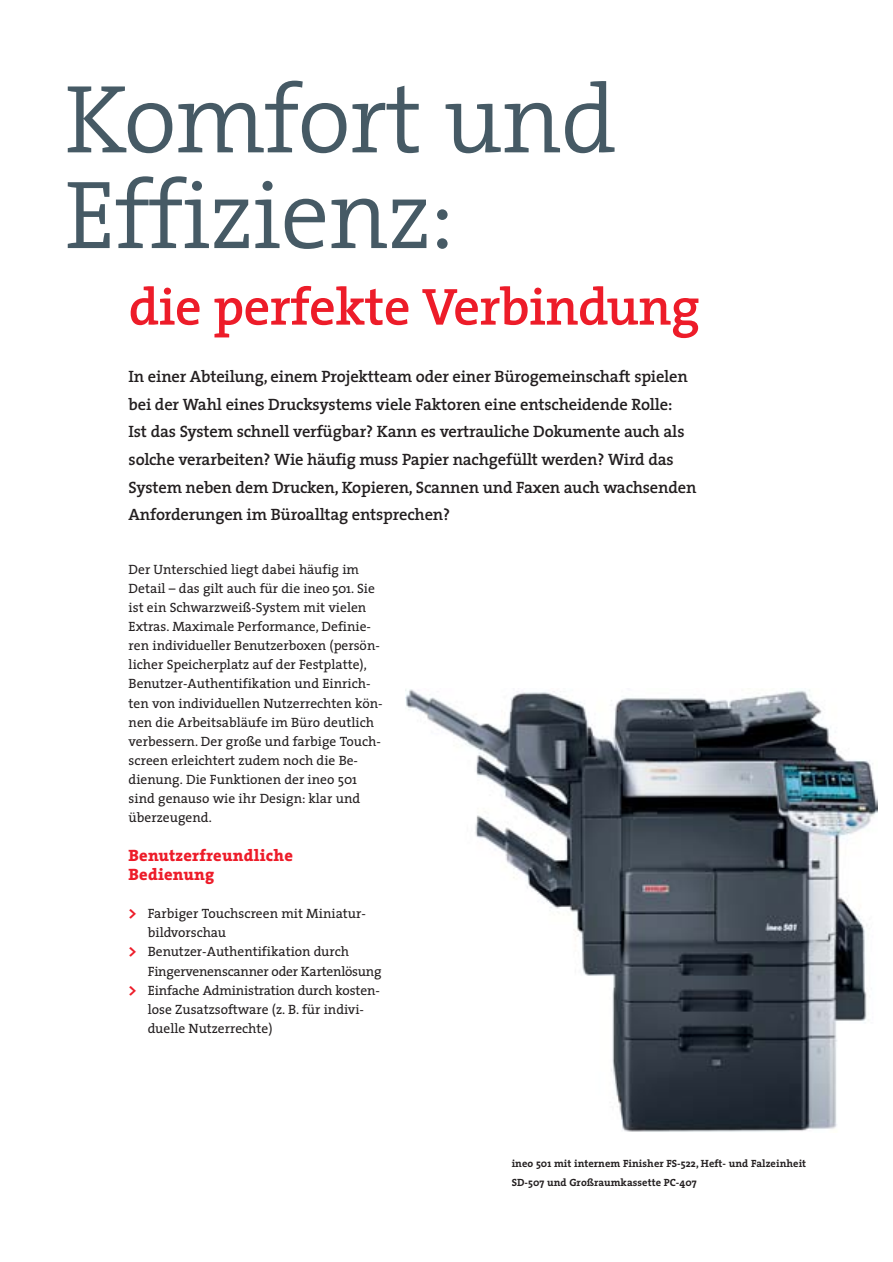
<style>
.page{position:relative;width:893px;height:1262px;background:#fff}
.page>*{position:absolute;margin:0;border:0;box-sizing:border-box;transform-origin:0 0}
.t1{font:300 97.5px/95.7px "The Serif";letter-spacing:-.01em;color:#465a65}
.t2{font:600 52.5px "The Serif";letter-spacing:-.01em;color:#ed1c29}
.t3{font:600 16.5px/27.6px "The Serif";letter-spacing:-.01em;color:#231f20}
.t4{font:800 16.5px/19.2px "The Serif";letter-spacing:.01em;color:#ed1c29}
.t5{font:13.5px/19.2px "The Serif";color:#231f20}
.t6{font:13.5px "The Serif";letter-spacing:-.02em;color:#231f20}
.t7{font:700 10.5px/19.2px "The Serif";letter-spacing:.005em;color:#231f20}
.s1{font-weight:700;font-size:16.5px;color:#ed1c29}
</style>
<div class="page">
<svg style="left:405px;top:689px;width:473px;height:443px"></svg>
<h1 class="t1" style="left:65px;top:81px;width:553px">Komfort und<br>Effizienz:</h1>
<h2 class="t2" style="left:129px;top:286px;width:572px">die perfekte Verbindung</h2>
<p class="t3" style="left:129px;top:364px;width:569px">In einer Abteilung, einem Projektteam oder einer Bürogemeinschaft spielen bei der Wahl eines Drucksystems viele Faktoren eine entscheidende Rolle:<br>Ist das System schnell verfügbar? Kann es vertrauliche Dokumente auch als solche verarbeiten? Wie häufig muss Papier nachgefüllt werden? Wird das System neben dem Drucken, Kopieren, Scannen und Faxen auch wachsenden Anforderungen im Büroalltag entsprechen?</p>
<p class="t5" style="left:129px;top:560px;width:255px">Der Unterschied liegt dabei häufig im Detail – das gilt auch für die ineo 501. Sie ist ein Schwarzweiß-System mit vielen Extras. Maximale Performance, Definie - ren individueller Benutzerboxen (persön&shy;licher Speicherplatz auf der Festplatte), Benutzer-Authentifikation und Ein rich - ten von individuellen Nutzerrechten kön&shy;nen die Arbeitsabläufe im Büro deutlich verbessern. Der große und farbige Touch - screen erleichtert zudem noch die Be - dienung. Die Funktionen der ineo 501 sind genauso wie ihr Design: klar und überzeugend.</p>
<p class="t4" style="left:129px;top:847px;width:166px">Benutzerfreundliche<br>Bedienung</p>
<p class="t5" style="left:129px;top:905px;width:239px"><span class="s1">&gt;</span> Farbiger Touchscreen mit Miniatur -</p>
<p class="t5" style="left:148px;top:924px;width:80px">bildvorschau</p>
<p class="t5" style="left:129px;top:943px;width:222px"><span class="s1">&gt;</span> Benutzer-Authentifikation durch</p>
<p class="t6" style="left:148px;top:965px;width:235px">Fingervenenscanner oder Karten lösung</p>
<p class="t5" style="left:129px;top:981px;width:252px"><span class="s1">&gt;</span> Einfache Administration durch kos ten-</p>
<p class="t5" style="left:148px;top:1000px;width:218px">lose Zusatzsoftware (z. B. für indivi -</p>
<p class="t5" style="left:148px;top:1020px;width:126px">duelle Nutzerrechte)</p>
<p class="t7" style="left:511px;top:1154px;width:296px">ineo 501 mit internem Finisher FS-522, Heft- und Falzeinheit<br>SD-507 und Großraumkassette PC-407</p>
</div>
